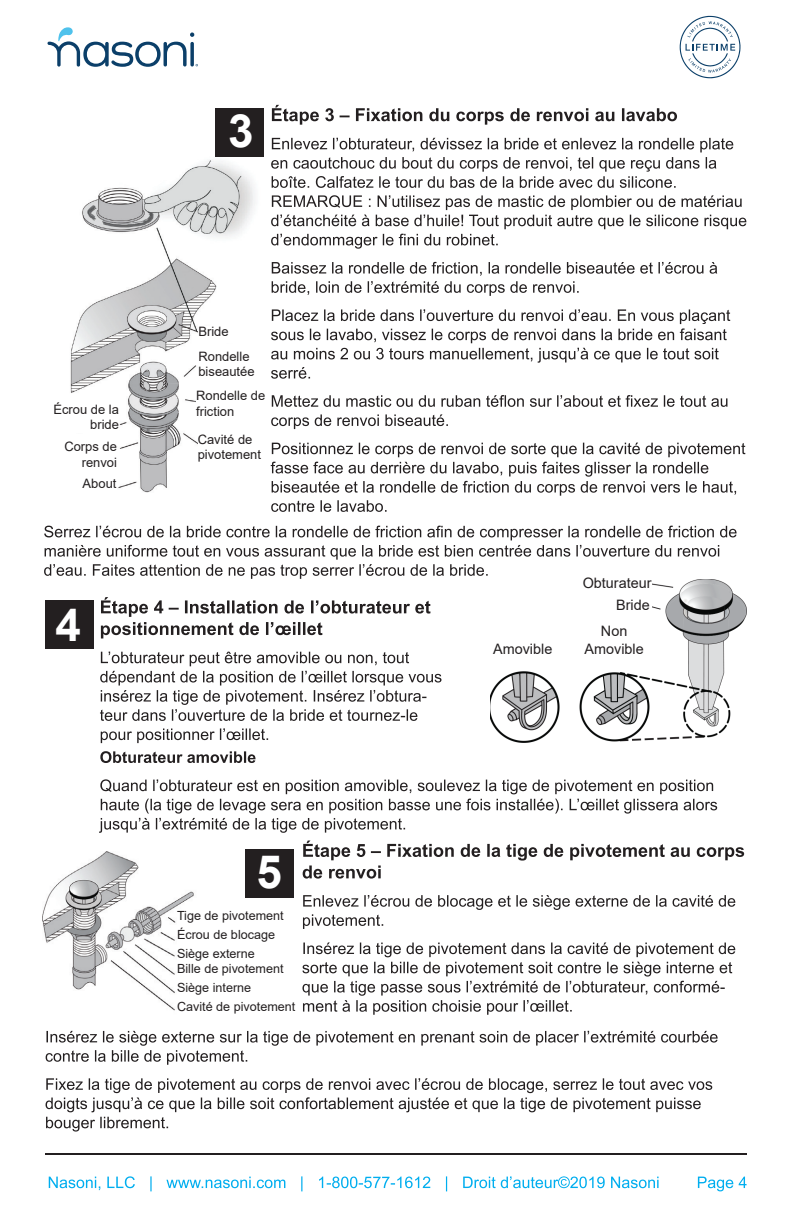
<style>
.page{position:relative;width:792px;height:1224px;background:#fff}
.page>*{position:absolute;margin:0;border:0;box-sizing:border-box;transform-origin:0 0}
.t1{font:700 45.8px "Arial";color:#fff}
.t2{font:14.4px/17.2px "Arial";color:#231f20;text-align:center}
.t3{font:13px/15.6px "Arial";color:#231f20}
.t4{font:12.6px/15.2px "Arial";color:#231f20}
</style>
<div class="page">
<img style="left:70px;top:108px;width:191px;height:385px">
<div style="left:198px;top:326px;width:55px;height:17px;background:#fff"></div>
<div style="left:198px;top:351px;width:79px;height:40px;background:#fff"></div>
<div style="left:196px;top:391px;width:71px;height:39px;background:#fff"></div>
<div style="left:198px;top:434px;width:78px;height:40px;background:#fff"></div>
<div style="left:40px;top:404px;width:79px;height:28px;background:#fff"></div>
<div style="left:49px;top:442px;width:68px;height:32px;background:#fff"></div>
<div style="left:49px;top:478px;width:68px;height:31px;background:#fff"></div>
<div style="left:216px;top:108px;width:48px;height:48px;background:#231f20"></div>
<img style="left:490px;top:579px;width:256px;height:163px">
<div style="left:577px;top:578px;width:75px;height:34px;background:#fff"></div>
<div style="left:575px;top:599px;width:75px;height:18px;background:#fff"></div>
<div style="left:475px;top:644px;width:95px;height:16px;background:#fff"></div>
<div style="left:564px;top:626px;width:101px;height:36px;background:#fff"></div>
<img style="left:43px;top:852px;width:203px;height:159px">
<div style="left:177px;top:911px;width:136px;height:112px;background:#fff"></div>
<svg style="left:47px;top:27px;width:151px;height:40px"></svg>
<svg style="left:680px;top:16px;width:61px;height:62px"></svg>
<svg style="left:49px;top:1176px;width:610px;height:15px"></svg>
<svg style="left:698px;top:1177px;width:49px;height:14px"></svg>
<hr style="left:45px;top:1153px;width:702px;height:2px;background:#231f20">
<svg style="left:271px;top:443px;width:474px;height:69px"></svg>
<svg style="left:271px;top:414px;width:177px;height:15px"></svg>
<svg style="left:272px;top:395px;width:455px;height:12px"></svg>
<svg style="left:271px;top:309px;width:459px;height:70px"></svg>
<svg style="left:272px;top:262px;width:445px;height:34px"></svg>
<svg style="left:271px;top:195px;width:475px;height:54px"></svg>
<svg style="left:271px;top:138px;width:462px;height:50px"></svg>
<svg style="left:272px;top:105px;width:405px;height:20px"></svg>
<svg style="left:44px;top:526px;width:693px;height:53px"></svg>
<svg style="left:101px;top:728px;width:167px;height:15px"></svg>
<svg style="left:100px;top:652px;width:342px;height:69px"></svg>
<svg style="left:101px;top:597px;width:330px;height:41px"></svg>
<svg style="left:99px;top:779px;width:618px;height:54px"></svg>
<svg style="left:100px;top:751px;width:156px;height:12px"></svg>
<svg style="left:302px;top:942px;width:433px;height:73px"></svg>
<svg style="left:303px;top:895px;width:432px;height:34px"></svg>
<svg style="left:303px;top:841px;width:441px;height:38px"></svg>
<svg style="left:46px;top:1078px;width:666px;height:54px"></svg>
<svg style="left:46px;top:1031px;width:672px;height:34px"></svg>
<div style="left:45px;top:600px;width:48px;height:48px;background:#231f20"></div>
<div style="left:246px;top:850px;width:48px;height:48px;background:#231f20"></div>
<p class="t3" style="left:53px;top:401px;width:67px;text-align:right">Écrou de la bride</p>
<p class="t3" style="left:64px;top:439px;width:54px;text-align:right">Corps de renvoi</p>
<p class="t3" style="left:83px;top:475px;width:35px">About</p>
<h1 class="t1" style="left:55px;top:593px;width:27px">4</h1>
<h1 class="t1" style="left:228px;top:98px;width:27px">3</h1>
<p class="t3" style="left:198px;top:323px;width:32px">Bride</p>
<p class="t3" style="left:198px;top:348px;width:58px">Rondelle biseautée</p>
<p class="t3" style="left:196px;top:388px;width:71px">Rondelle de friction</p>
<p class="t3" style="left:198px;top:431px;width:65px">Cavité de pivotement</p>
<h1 class="t1" style="left:256px;top:840px;width:27px">5</h1>
<p class="t4" style="left:177px;top:908px;width:108px">Tige de pivotement</p>
<p class="t4" style="left:177px;top:927px;width:100px">Écrou de blocage</p>
<p class="t4" style="left:177px;top:946px;width:108px">Siège externe<br>Bille de pivotement</p>
<p class="t4" style="left:177px;top:980px;width:76px">Siège interne</p>
<p class="t4" style="left:177px;top:999px;width:120px">Cavité de pivotement</p>
<p class="t2" style="left:493px;top:641px;width:61px">Amovible</p>
<p class="t2" style="left:583px;top:575px;width:70px">Obturateur</p>
<p class="t2" style="left:616px;top:596px;width:35px">Bride</p>
<p class="t2" style="left:585px;top:623px;width:61px">Non<br>Amovible</p>
</div>
